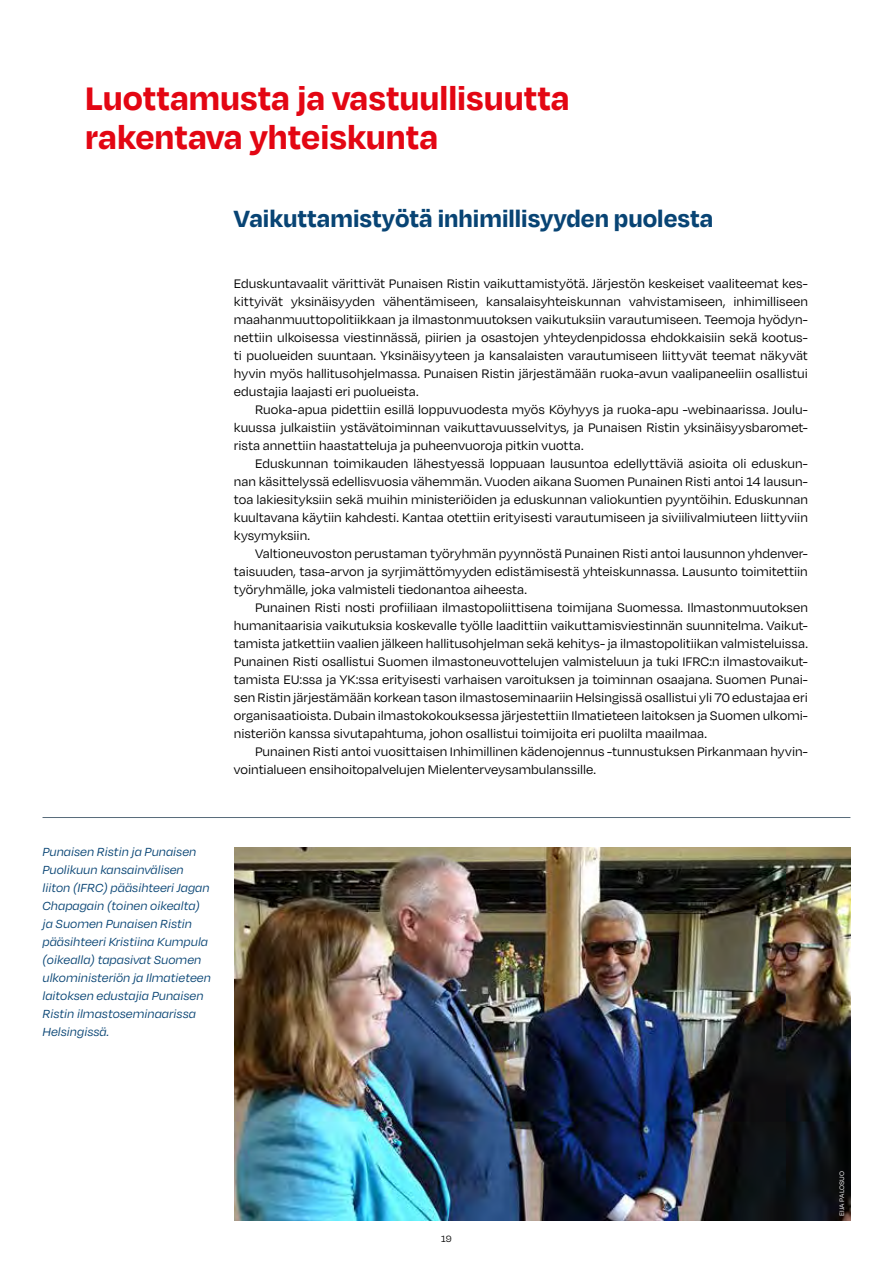
<style>
.page{position:relative;width:893px;height:1263px;background:#fff}
.page>*{position:absolute;margin:0;border:0;box-sizing:border-box;transform-origin:0 0}
.t1{font:700 37.5px/39px "Degular";color:#e30613}
.t2{font:700 27px "Degular";color:#084474}
.t3{font:14.25px/18px "Degular";color:#000;text-align:justify}
.t4{font:italic 13.5px/18px "Degular";color:#084474}
.t5{font:10.5px "Degular";color:#000}
.t6{font:7.5px "Degular";letter-spacing:.02em;color:#fff}
</style>
<div class="page">
<hr style="left:43px;top:817px;width:807px;height:1px;background:#586b7a">
<img style="left:235px;top:847px;width:615px;height:373px">
<h1 class="t1" style="left:85px;top:77px;width:486px">Luottamusta ja vastuullisuutta rakentava yhteiskunta</h1>
<h2 class="t2" style="left:234px;top:201px;width:481px">Vaikuttamistyötä inhimillisyyden puolesta</h2>
<p class="t3" style="left:234px;top:274px;width:576px">Eduskuntavaalit värittivät Punaisen Ristin vaikuttamistyötä. Järjestön keskeiset vaaliteemat kes&shy;kittyivät yksinäisyyden vähentämiseen, kansalaisyhteiskunnan vahvistamiseen, inhimilliseen maahanmuuttopolitiikkaan ja ilmastonmuutoksen vaikutuksiin varautumiseen. Teemoja hyödyn&shy;nettiin ulkoisessa viestinnässä, piirien ja osastojen yhteydenpidossa ehdokkaisiin sekä kootus&shy;ti puolueiden suuntaan. Yksinäisyyteen ja kansalaisten varautumiseen liittyvät teemat näkyvät hyvin myös hallitusohjelmassa. Punaisen Ristin järjestämään ruoka-avun vaalipaneeliin osallistui edustajia laajasti eri puolueista.</p>
<p class="t3" style="left:234px;top:400px;width:576px;text-indent:21px">Ruoka-apua pidettiin esillä loppuvuodesta myös Köyhyys ja ruoka-apu -webinaarissa. Joulu&shy;kuussa julkaistiin ystävätoiminnan vaikuttavuusselvitys, ja Punaisen Ristin yksinäisyysbaromet&shy;rista annettiin haastatteluja ja puheenvuoroja pitkin vuotta.</p>
<p class="t3" style="left:234px;top:454px;width:576px;text-indent:21px">Eduskunnan toimikauden lähestyessä loppuaan lausuntoa edellyttäviä asioita oli eduskun&shy;nan käsittelyssä edellisvuosia vähemmän. Vuoden aikana Suomen Punainen Risti antoi 14 lausun&shy;toa lakiesityksiin sekä muihin ministeriöiden ja eduskunnan valiokuntien pyyntöihin. Eduskunnan kuultavana käytiin kahdesti. Kantaa otettiin erityisesti varautumiseen ja siviilivalmiuteen liittyviin kysymyksiin.</p>
<p class="t3" style="left:234px;top:544px;width:576px;text-indent:21px">Valtioneuvoston perustaman työryhmän pyynnöstä Punainen Risti antoi lausunnon yhdenver&shy;taisuuden, tasa-arvon ja syrjimättömyyden edistämisestä yhteiskunnassa. Lausunto toimitettiin työryhmälle, joka valmisteli tiedonantoa aiheesta.</p>
<p class="t3" style="left:234px;top:598px;width:576px;text-indent:21px">Punainen Risti nosti profiiliaan ilmastopoliittisena toimijana Suomessa. Ilmastonmuutoksen humanitaarisia vaikutuksia koskevalle työlle laadittiin vaikuttamisviestinnän suunnitelma. Vaikut&shy;tamista jatkettiin vaalien jälkeen hallitusohjelman sekä kehitys- ja ilmastopolitiikan valmisteluissa.<br>Punainen Risti osallistui Suomen ilmastoneuvottelujen valmisteluun ja tuki IFRC:n ilmastovaikut&shy;tamista EU:ssa ja YK:ssa erityisesti varhaisen varoituksen ja toiminnan osaajana. Suomen Punai&shy;sen Ristin järjestämään korkean tason ilmastoseminaariin Helsingissä osallistui yli 70 edustajaa eri organisaatioista. Dubain ilmastokokouksessa järjestettiin Ilmatieteen laitoksen ja Suomen ulkomi&shy;nisteriön kanssa sivutapahtuma, johon osallistui toimijoita eri puolilta maailmaa.</p>
<p class="t3" style="left:234px;top:742px;width:576px;text-indent:21px">Punainen Risti antoi vuosittaisen Inhimillinen kädenojennus -tunnustuksen Pirkanmaan hyvin&shy;vointialueen ensihoitopalvelujen Mielenterveysambulanssille.</p>
<p class="t4" style="left:43px;top:842px;width:170px">Punaisen Ristin ja Punaisen<br>Puolikuun kansainvälisen liiton (IFRC) pääsihteeri Jagan<br>Chapagain (toinen oikealta) ja Suomen Punaisen Ristin pääsihteeri Kristiina Kumpula (oikealla) tapasivat Suomen ulkoministeriön ja Ilmatieteen laitoksen edustajia Punaisen<br>Ristin ilmastoseminaarissa<br>Helsingissä.</p>
<p class="t5" style="left:441px;top:1232px;width:12px">19</p>
<p class="t6" style="left:837px;top:1216px;width:47px;rotate:-90deg">EIJA PALOSUO</p>
</div>
